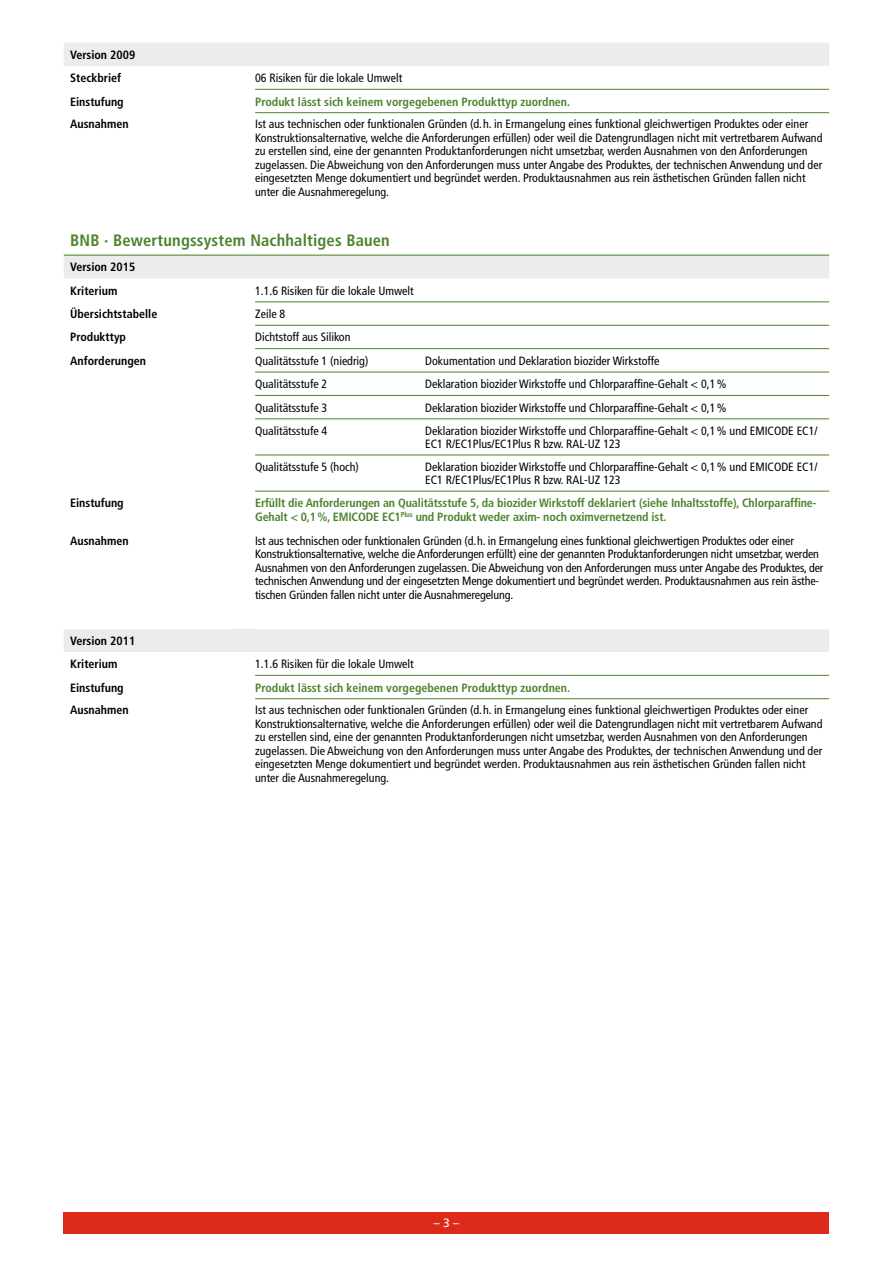
<style>
.page{position:relative;width:893px;height:1263px;background:#fff}
.page>*{position:absolute;margin:0;border:0;box-sizing:border-box;transform-origin:0 0}
.t1{font:700 condensed 16.5px "Frutiger LT";letter-spacing:.01em;color:#4d832e}
.t2{font:condensed 12px/13.5px "Frutiger LT";color:#000}
.t3{font:700 condensed 12px/14.4px "Frutiger LT";letter-spacing:-.01em;color:#4d832e}
.t4{font:700 condensed 12px/23.4px "Frutiger LT";color:#000}
.t5{font:12px "Frutiger LT";color:#fff}
</style>
<div class="page">
<div style="left:64px;top:1212px;width:765px;height:21px;background:#dd2a1b"></div>
<svg style="left:64px;top:43px;width:765px;height:609px"></svg>
<hr style="left:64px;top:255px;width:170px;height:1px;background:#4d832e">
<svg style="left:234px;top:255px;width:21px;height:1px"></svg>
<hr style="left:255px;top:255px;width:574px;height:1px;background:#4d832e">
<hr style="left:255px;top:89px;width:574px;height:1px;background:#4d832e">
<hr style="left:255px;top:112px;width:574px;height:1px;background:#4d832e">
<hr style="left:255px;top:301px;width:574px;height:1px;background:#4d832e">
<hr style="left:255px;top:325px;width:574px;height:1px;background:#4d832e">
<hr style="left:255px;top:348px;width:574px;height:1px;background:#4d832e">
<hr style="left:255px;top:372px;width:574px;height:1px;background:#4d832e">
<hr style="left:255px;top:395px;width:574px;height:1px;background:#4d832e">
<hr style="left:255px;top:418px;width:574px;height:1px;background:#4d832e">
<hr style="left:255px;top:455px;width:574px;height:1px;background:#4d832e">
<hr style="left:255px;top:491px;width:574px;height:1px;background:#4d832e">
<hr style="left:255px;top:675px;width:574px;height:1px;background:#4d832e">
<hr style="left:255px;top:698px;width:574px;height:1px;background:#4d832e">
<hr style="left:64px;top:628px;width:170px;height:1px;background:#fff">
<hr style="left:255px;top:628px;width:574px;height:1px;background:#fff">
<p class="t4" style="left:70px;top:43px;width:67px">Version 2009<br>Steckbrief</p>
<p class="t2" style="left:255px;top:71px;width:149px">06 Risiken für die lokale Umwelt</p>
<p class="t4" style="left:70px;top:90px;width:55px">Einstufung</p>
<p class="t3" style="left:255px;top:94px;width:317px">Produkt lässt sich keinem vorgegebenen Produkttyp zuordnen.</p>
<p class="t4" style="left:70px;top:112px;width:60px">Ausnahmen</p>
<p class="t2" style="left:255px;top:117px;width:569px">Ist aus technischen oder funktionalen Gründen (d.h. in Ermangelung eines funktional gleichwertigen Produktes oder einer Konstruktionsalternative, welche die Anforderungen erfüllen) oder weil die Datengrundlagen nicht mit vertretbarem Aufwand zu erstellen sind, eine der genannten Produktanforderungen nicht umsetzbar, werden Ausnahmen von den Anforderungen zugelassen. Die Abweichung von den Anforderungen muss unter Angabe des Produktes, der technischen Anwendung und der eingesetzten Menge dokumentiert und begründet werden. Produktausnahmen aus rein ästhetischen Gründen fallen nicht unter die Ausnahmeregelung.</p>
<h1 class="t1" style="left:70px;top:231px;width:321px">BNB · Bewertungssystem Nachhaltiges Bauen</h1>
<p class="t4" style="left:70px;top:255px;width:67px">Version 2015<br>Kriterium</p>
<p class="t2" style="left:255px;top:284px;width:160px">1.1.6 Risiken für die lokale Umwelt</p>
<p class="t4" style="left:70px;top:302px;width:89px">Übersichtstabelle</p>
<p class="t2" style="left:255px;top:307px;width:32px">Zeile 8</p>
<p class="t4" style="left:70px;top:326px;width:57px">Produkttyp</p>
<p class="t2" style="left:255px;top:331px;width:97px">Dichtstoff aus Silikon</p>
<p class="t4" style="left:70px;top:349px;width:77px">Anforderungen</p>
<p class="t2" style="left:255px;top:354px;width:115px">Qualitätsstufe 1 (niedrig)</p>
<p class="t2" style="left:425px;top:354px;width:236px">Dokumentation und Deklaration biozider Wirkstoffe</p>
<p class="t2" style="left:255px;top:377px;width:74px">Qualitätsstufe 2</p>
<p class="t2" style="left:425px;top:377px;width:303px">Deklaration biozider Wirkstoffe und Chlorparaffine-Gehalt &lt; 0,1%</p>
<p class="t2" style="left:255px;top:401px;width:74px">Qualitätsstufe 3</p>
<p class="t2" style="left:425px;top:401px;width:303px">Deklaration biozider Wirkstoffe und Chlorparaffine-Gehalt &lt; 0,1%</p>
<p class="t2" style="left:255px;top:424px;width:74px">Qualitätsstufe 4</p>
<p class="t2" style="left:425px;top:424px;width:394px">Deklaration biozider Wirkstoffe und Chlorparaffine-Gehalt &lt; 0,1% und EMICODE EC1/<br>EC1 R/EC1Plus/EC1Plus R bzw. RAL-UZ 123</p>
<p class="t2" style="left:255px;top:460px;width:105px">Qualitätsstufe 5 (hoch)</p>
<p class="t2" style="left:425px;top:460px;width:394px">Deklaration biozider Wirkstoffe und Chlorparaffine-Gehalt &lt; 0,1% und EMICODE EC1/<br>EC1 R/EC1Plus/EC1Plus R bzw. RAL-UZ 123</p>
<p class="t4" style="left:70px;top:491px;width:55px">Einstufung</p>
<p class="t3" style="left:255px;top:495px;width:563px">Erfüllt die Anforderungen an Qualitätsstufe 5, da biozider Wirkstoff deklariert (siehe Inhaltsstoffe), Chlorparaffine-<br>Gehalt &lt; 0,1%, EMICODE EC1<sup>Plus</sup> und Produkt weder axim- noch oximvernetzend ist.</p>
<p class="t4" style="left:70px;top:529px;width:60px">Ausnahmen</p>
<p class="t2" style="left:255px;top:534px;width:570px">Ist aus technischen oder funktionalen Gründen (d.h. in Ermangelung eines funktional gleichwertigen Produktes oder einer Konstruktionsalternative, welche die Anforderungen erfüllt) eine der genannten Produktanforderungen nicht umsetzbar, werden Ausnahmen von den Anforderungen zugelassen. Die Abweichung von den Anforderungen muss unter Angabe des Produktes, der technischen Anwendung und der eingesetzten Menge dokumentiert und begründet werden. Produktausnahmen aus rein ästhe&shy;tischen Gründen fallen nicht unter die Ausnahmeregelung.</p>
<p class="t4" style="left:70px;top:629px;width:67px">Version 2011<br>Kriterium</p>
<p class="t2" style="left:255px;top:657px;width:160px">1.1.6 Risiken für die lokale Umwelt</p>
<p class="t4" style="left:70px;top:676px;width:55px">Einstufung</p>
<p class="t3" style="left:255px;top:680px;width:317px">Produkt lässt sich keinem vorgegebenen Produkttyp zuordnen.</p>
<p class="t4" style="left:70px;top:698px;width:60px">Ausnahmen</p>
<p class="t2" style="left:255px;top:703px;width:569px">Ist aus technischen oder funktionalen Gründen (d.h. in Ermangelung eines funktional gleichwertigen Produktes oder einer Konstruktionsalternative, welche die Anforderungen erfüllen) oder weil die Datengrundlagen nicht mit vertretbarem Aufwand zu erstellen sind, eine der genannten Produktanforderungen nicht umsetzbar, werden Ausnahmen von den Anforderungen zugelassen. Die Abweichung von den Anforderungen muss unter Angabe des Produktes, der technischen Anwendung und der eingesetzten Menge dokumentiert und begründet werden. Produktausnahmen aus rein ästhetischen Gründen fallen nicht unter die Ausnahmeregelung.</p>
<p class="t5" style="left:434px;top:1215px;width:27px">– 3 –</p>
</div>
